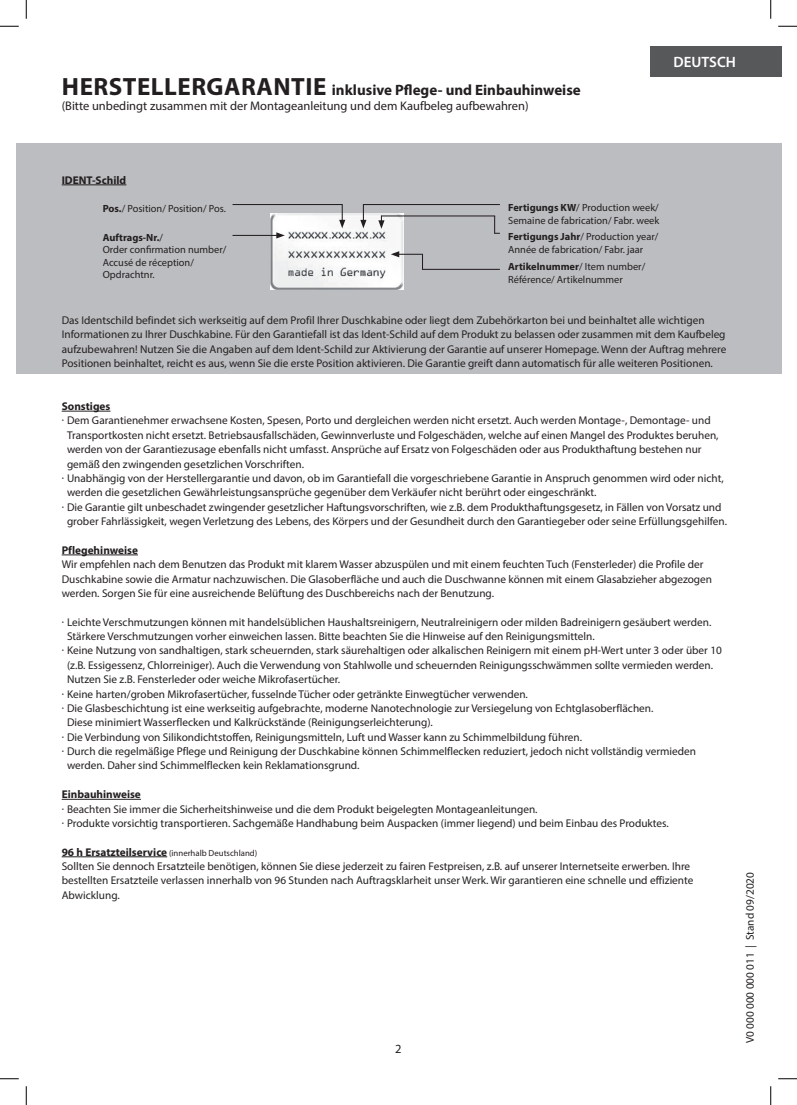
<style>
.page{position:relative;width:797px;height:1105px;background:#fff}
.page>*{position:absolute;margin:0;border:0;box-sizing:border-box;transform-origin:0 0}
.t1{font:700 15px "Myriad Pro";color:#231f20}
.t2{font:600 15px "Myriad Pro";color:#fff}
.t3{font:12.5px "Myriad Pro";color:#231f20}
.t4{font:11.25px/14.4px "Myriad Pro";color:#231f20}
.t5{font:700 11.25px "Myriad Pro";color:#231f20}
.t6{font:10.38px/12.5px "Myriad Pro";color:#231f20}
.t7{font:8.75px "Myriad Pro";color:#231f20}
.s1{font-size:25px}
.s2{font-weight:700}
.s3{font-weight:700;font-size:11.25px}
</style>
<div class="page">
<div style="left:16px;top:143px;width:765px;height:230px;background:#bcbdc0"></div>
<img style="left:271px;top:213px;width:132px;height:76px">
<svg style="left:339px;top:204px;width:6px;height:24px"></svg>
<hr style="left:232px;top:204px;width:110px;height:1px;background:#231f20">
<hr style="left:232px;top:235px;width:46px;height:1px;background:#231f20">
<svg style="left:276px;top:232px;width:9px;height:6px"></svg>
<svg style="left:360px;top:204px;width:6px;height:24px"></svg>
<hr style="left:363px;top:204px;width:137px;height:1px;background:#231f20">
<svg style="left:378px;top:215px;width:6px;height:14px"></svg>
<hr style="left:381px;top:215px;width:114px;height:1px;background:#231f20">
<svg style="left:391px;top:251px;width:32px;height:19px"></svg>
<hr style="left:422px;top:269px;width:78px;height:1px;background:#231f20">
<svg style="left:494px;top:216px;width:6px;height:18px"></svg>
<hr style="left:62px;top:185px;width:64px;height:1px;background:#231f20">
<hr style="left:62px;top:411px;width:48px;height:1px;background:#231f20">
<hr style="left:62px;top:555px;width:76px;height:1px;background:#231f20">
<hr style="left:62px;top:799px;width:79px;height:1px;background:#231f20">
<hr style="left:62px;top:856px;width:105px;height:1px;background:#231f20">
<div style="left:649px;top:46px;width:132px;height:31px;background:#57585a"></div>
<svg style="left:0;top:25px;width:19px;height:2px"></svg>
<svg style="left:778px;top:25px;width:19px;height:2px"></svg>
<svg style="left:0;top:1078px;width:19px;height:1px"></svg>
<svg style="left:778px;top:1078px;width:19px;height:1px"></svg>
<svg style="left:25px;top:0;width:2px;height:19px"></svg>
<svg style="left:25px;top:1086px;width:2px;height:19px"></svg>
<svg style="left:770px;top:0;width:1px;height:19px"></svg>
<svg style="left:770px;top:1086px;width:1px;height:19px"></svg>
<h1 class="t1" style="left:62px;top:80px;width:520px"><span class="s1">HERSTELLERGARANTIE</span> inklusive Pflege- und Einbauhinweise</h1>
<p class="t3" style="left:62px;top:98px;width:468px">(Bitte unbedingt zusammen mit der Montageanleitung und dem Kaufbeleg aufbewahren)</p>
<h1 class="t2" style="left:673px;top:53px;width:64px">DEUTSCH</h1>
<p class="t5" style="left:62px;top:173px;width:66px">IDENT-Schild</p>
<p class="t6" style="left:103px;top:202px;width:125px"><span class="s2">Pos.</span>/ Position/ Position/ Pos.</p>
<p class="t6" style="left:508px;top:201px;width:153px"><span class="s2">Fertigungs KW</span>/ Production week/<br>Semaine de fabrication/ Fabr. week</p>
<p class="t6" style="left:508px;top:260px;width:139px"><span class="s2">Artikelnummer</span>/ Item number/<br>Référence/ Artikelnummer</p>
<p class="t6" style="left:508px;top:230px;width:152px"><span class="s2">Fertigungs Jahr</span>/ Production year/<br>Année de fabrication/ Fabr. jaar</p>
<p class="t6" style="left:103px;top:231px;width:125px"><span class="s2">Auftrags-Nr.</span>/<br>Order confirmation number/<br>Accusé de réception/<br>Opdrachtnr.</p>
<p class="t4" style="left:62px;top:313px;width:666px">Das Identschild befindet sich werkseitig auf dem Profil Ihrer Duschkabine oder liegt dem Zubehörkarton bei und beinhaltet alle wichtigen Informationen zu Ihrer Duschkabine. Für den Garantiefall ist das Ident-Schild auf dem Produkt zu belassen oder zusammen mit dem Kaufbeleg aufzubewahren! Nutzen Sie die Angaben auf dem Ident-Schild zur Aktivierung der Garantie auf unserer Homepage. Wenn der Auftrag mehrere Positionen beinhaltet, reicht es aus, wenn Sie die erste Position aktivieren. Die Garantie greift dann automatisch für alle weiteren Positionen.</p>
<p class="t5" style="left:62px;top:399px;width:50px">Sonstiges</p>
<p class="t4" style="left:62px;top:413px;width:650px">· Dem Garantienehmer erwachsene Kosten, Spesen, Porto und dergleichen werden nicht ersetzt. Auch werden Montage-, Demontage- und</p>
<p class="t4" style="left:67px;top:428px;width:653px">Transportkosten nicht ersetzt. Betriebsausfallschäden, Gewinnverluste und Folgeschäden, welche auf einen Mangel des Produktes beruhen,</p>
<p class="t4" style="left:67px;top:442px;width:636px">werden von der Garantiezusage ebenfalls nicht umfasst. Ansprüche auf Ersatz von Folgeschäden oder aus Produkthaftung bestehen nur</p>
<p class="t4" style="left:67px;top:456px;width:239px">gemäß den zwingenden gesetzlichen Vorschriften.</p>
<p class="t4" style="left:62px;top:471px;width:663px">· Unabhängig von der Herstellergarantie und davon, ob im Garantiefall die vorgeschriebene Garantie in Anspruch genommen wird oder nicht,</p>
<p class="t4" style="left:67px;top:485px;width:531px">werden die gesetzlichen Gewährleistungsansprüche gegenüber dem Verkäufer nicht berührt oder eingeschränkt.</p>
<p class="t4" style="left:62px;top:499px;width:661px">· Die Garantie gilt unbeschadet zwingender gesetzlicher Haftungsvorschriften, wie z.B. dem Produkthaftungsgesetz, in Fällen von Vorsatz und</p>
<p class="t4" style="left:67px;top:514px;width:661px">grober Fahrlässigkeit, wegen Verletzung des Lebens, des Körpers und der Gesundheit durch den Garantiegeber oder seine Erfüllungsgehilfen.</p>
<p class="t5" style="left:62px;top:543px;width:78px">Pflegehinweise</p>
<p class="t4" style="left:62px;top:557px;width:652px">Wir empfehlen nach dem Benutzen das Produkt mit klarem Wasser abzuspülen und mit einem feuchten Tuch (Fensterleder) die Profile der<br>Duschkabine sowie die Armatur nachzuwischen. Die Glasoberfläche und auch die Duschwanne können mit einem Glasabzieher abgezogen werden. Sorgen Sie für eine ausreichende Belüftung des Duschbereichs nach der Benutzung.</p>
<p class="t4" style="left:62px;top:614px;width:651px">· Leichte Verschmutzungen können mit handelsüblichen Haushaltsreinigern, Neutralreinigern oder milden Badreinigern gesäubert werden.</p>
<p class="t4" style="left:67px;top:629px;width:529px">Stärkere Verschmutzungen vorher einweichen lassen. Bitte beachten Sie die Hinweise auf den Reinigungsmitteln.</p>
<p class="t4" style="left:62px;top:643px;width:661px">· Keine Nutzung von sandhaltigen, stark scheuernden, stark säurehaltigen oder alkalischen Reinigern mit einem pH-Wert unter 3 oder über 10</p>
<p class="t4" style="left:67px;top:658px;width:647px">(z.B. Essigessenz, Chlorreiniger). Auch die Verwendung von Stahlwolle und scheuernden Reinigungsschwämmen sollte vermieden werden.</p>
<p class="t4" style="left:67px;top:672px;width:275px">Nutzen Sie z.B. Fensterleder oder weiche Mikrofasertücher.</p>
<p class="t4" style="left:62px;top:686px;width:467px">· Keine harten/groben Mikrofasertücher, fusselnde Tücher oder getränkte Einwegtücher verwenden.</p>
<p class="t4" style="left:62px;top:701px;width:593px">· Die Glasbeschichtung ist eine werkseitig aufgebrachte, moderne Nanotechnologie zur Versiegelung von Echtglasoberflächen.</p>
<p class="t4" style="left:67px;top:715px;width:367px">Diese minimiert Wasserflecken und Kalkrückstände (Reinigungserleichterung).</p>
<p class="t4" style="left:62px;top:730px;width:522px">· Die Verbindung von Silikondichtstoffen, Reinigungsmitteln, Luft und Wasser kann zu Schimmelbildung führen.</p>
<p class="t4" style="left:62px;top:744px;width:635px">· Durch die regelmäßige Pflege und Reinigung der Duschkabine können Schimmelflecken reduziert, jedoch nicht vollständig vermieden</p>
<p class="t4" style="left:67px;top:758px;width:294px">werden. Daher sind Schimmelflecken kein Reklamationsgrund.</p>
<p class="t5" style="left:62px;top:787px;width:81px">Einbauhinweise</p>
<p class="t4" style="left:62px;top:801px;width:608px">· Beachten Sie immer die Sicherheitshinweise und die dem Produkt beigelegten Montageanleitungen.<br>· Produkte vorsichtig transportieren. Sachgemäße Handhabung beim Auspacken (immer liegend) und beim Einbau des Produktes.</p>
<p class="t7" style="left:62px;top:847px;width:197px"><span class="s3">96 h Ersatzteilservice</span> (innerhalb Deutschland)</p>
<p class="t4" style="left:62px;top:859px;width:633px">Sollten Sie dennoch Ersatzteile benötigen, können Sie diese jederzeit zu fairen Festpreisen, z.B. auf unserer Internetseite erwerben. Ihre bestellten Ersatzteile verlassen innerhalb von 96 Stunden nach Auftragsklarheit unser Werk. Wir garantieren eine schnelle und effiziente<br>Abwicklung.</p>
<p class="t3" style="left:395px;top:1041px;width:8px">2</p>
<p class="t4" style="left:742px;top:1043px;width:173px;rotate:-90deg">V0 000 000 000 011 | Stand 09/2020</p>
</div>
